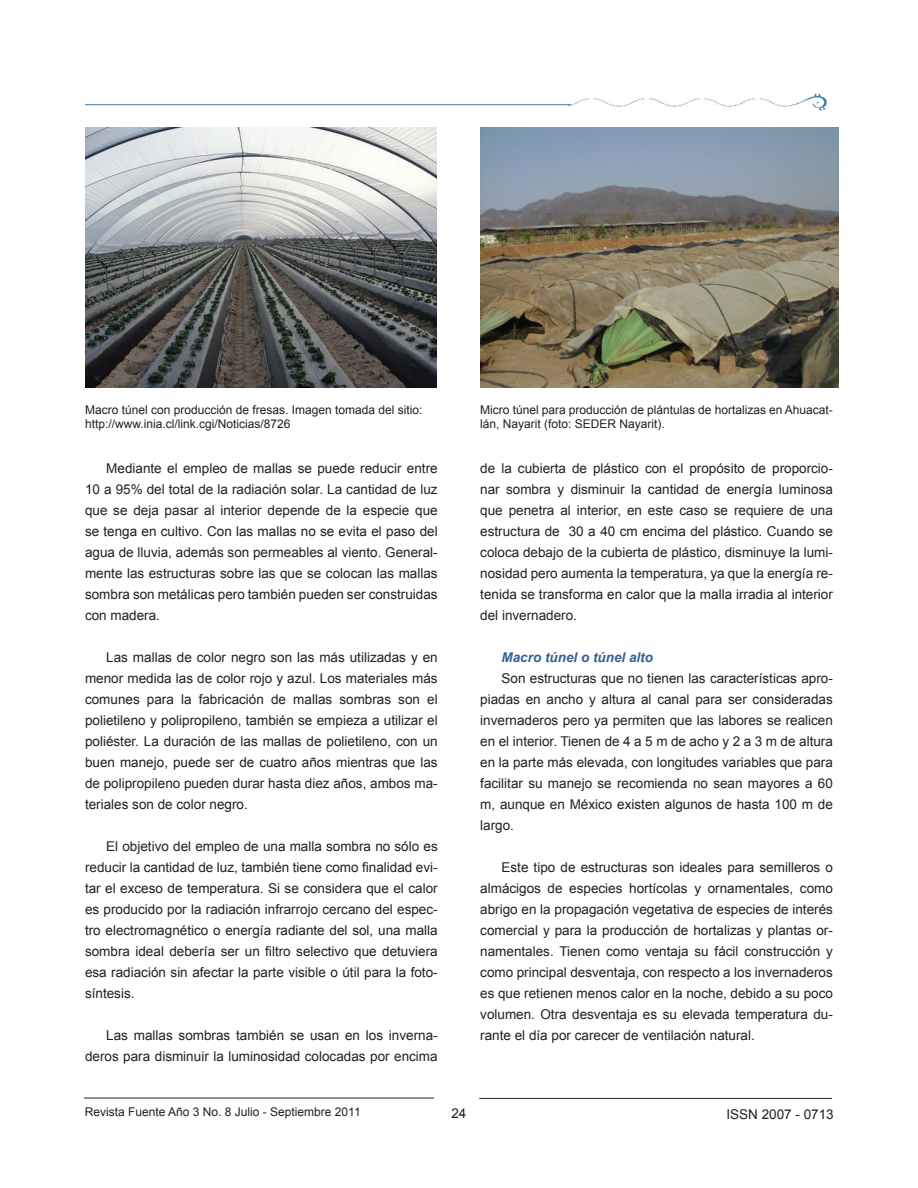
<style>
.page{position:relative;width:918px;height:1188px;background:#fff}
.page>*{position:absolute;margin:0;border:0;box-sizing:border-box;transform-origin:0 0}
.t1{font:13.5px/21px "Arial";color:#231f20;text-align:justify}
.t2{font:italic 700 13.5px "Arial";color:#346093}
.t3{font:12px/13.8px "Arial";color:#231f20}
</style>
<div class="page">
<img style="left:568px;top:94px;width:259px;height:17px">
<hr style="left:84px;top:1098px;width:350px;height:1px;background:#231f20">
<hr style="left:479px;top:1098px;width:353px;height:1px;background:#231f20">
<hr style="left:85px;top:104px;width:486px;height:1px;background:#3b79aa">
<img style="left:85px;top:128px;width:352px;height:259px">
<img style="left:480px;top:128px;width:358px;height:259px">
<p class="t3" style="left:85px;top:403px;width:339px">Macro túnel con producción de fresas. Imagen tomada del sitio: http://www.inia.cl/link.cgi/Noticias/8726</p>
<p class="t1" style="left:85px;top:458px;width:354px;text-indent:21px">Mediante el empleo de mallas se puede reducir entre 10 a 95% del total de la radiación solar. La cantidad de luz que se deja pasar al interior depende de la especie que se tenga en cultivo. Con las mallas no se evita el paso del agua de lluvia, además son permeables al viento. General&shy;mente las estructuras sobre las que se colocan las mallas sombra son metálicas pero también pueden ser construidas con madera.</p>
<p class="t1" style="left:85px;top:647px;width:354px;text-indent:21px">Las mallas de color negro son las más utilizadas y en menor medida las de color rojo y azul. Los materiales más comunes para la fabricación de mallas sombras son el polietileno y polipropileno, también se empieza a utilizar el poliéster. La duración de las mallas de polietileno, con un buen manejo, puede ser de cuatro años mientras que las de polipropileno pueden durar hasta diez años, ambos ma&shy;teriales son de color negro.</p>
<p class="t1" style="left:85px;top:836px;width:354px;text-indent:21px">El objetivo del empleo de una malla sombra no sólo es reducir la cantidad de luz, también tiene como finalidad evi&shy;tar el exceso de temperatura. Si se considera que el calor es producido por la radiación infrarrojo cercano del espec&shy;tro electromagnético o energía radiante del sol, una malla sombra ideal debería ser un filtro selectivo que detuviera esa radiación sin afectar la parte visible o útil para la foto&shy;síntesis.</p>
<p class="t1" style="left:85px;top:1025px;width:354px;text-align:right">Las mallas sombras también se usan en los inverna&shy;deros para disminuir la luminosidad colocadas por encima</p>
<p class="t3" style="left:480px;top:403px;width:354px">Micro túnel para producción de plántulas de hortalizas en Ahuacat&shy;lán, Nayarit (foto: SEDER Nayarit).</p>
<p class="t1" style="left:480px;top:458px;width:354px">de la cubierta de plástico con el propósito de proporcio&shy;nar sombra y disminuir la cantidad de energía luminosa que penetra al interior, en este caso se requiere de una estructura de 30 a 40 cm encima del plástico. Cuando se coloca debajo de la cubierta de plástico, disminuye la lumi&shy;nosidad pero aumenta la temperatura, ya que la energía re&shy;tenida se transforma en calor que la malla irradia al interior del invernadero.</p>
<p class="t2" style="left:502px;top:648px;width:153px">Macro túnel o túnel alto</p>
<p class="t1" style="left:480px;top:668px;width:354px;text-indent:21px">Son estructuras que no tienen las características apro&shy;piadas en ancho y altura al canal para ser consideradas invernaderos pero ya permiten que las labores se realicen en el interior. Tienen de 4 a 5 m de acho y 2 a 3 m de altura en la parte más elevada, con longitudes variables que para facilitar su manejo se recomienda no sean mayores a 60 m, aunque en México existen algunos de hasta 100 m de largo.</p>
<p class="t1" style="left:480px;top:857px;width:354px;text-indent:21px">Este tipo de estructuras son ideales para semilleros o almácigos de especies hortícolas y ornamentales, como abrigo en la propagación vegetativa de especies de interés comercial y para la producción de hortalizas y plantas or&shy;namentales. Tienen como ventaja su fácil construcción y como principal desventaja, con respecto a los invernaderos es que retienen menos calor en la noche, debido a su poco volumen. Otra desventaja es su elevada temperatura du&shy;rante el día por carecer de ventilación natural.</p>
<p class="t3" style="left:85px;top:1105px;width:277px">Revista Fuente Año 3 No. 8 Julio - Septiembre 2011</p>
<p class="t1" style="left:451px;top:1103px;width:17px">24</p>
<p class="t1" style="left:726px;top:1104px;width:109px">ISSN 2007 - 0713</p>
</div>
